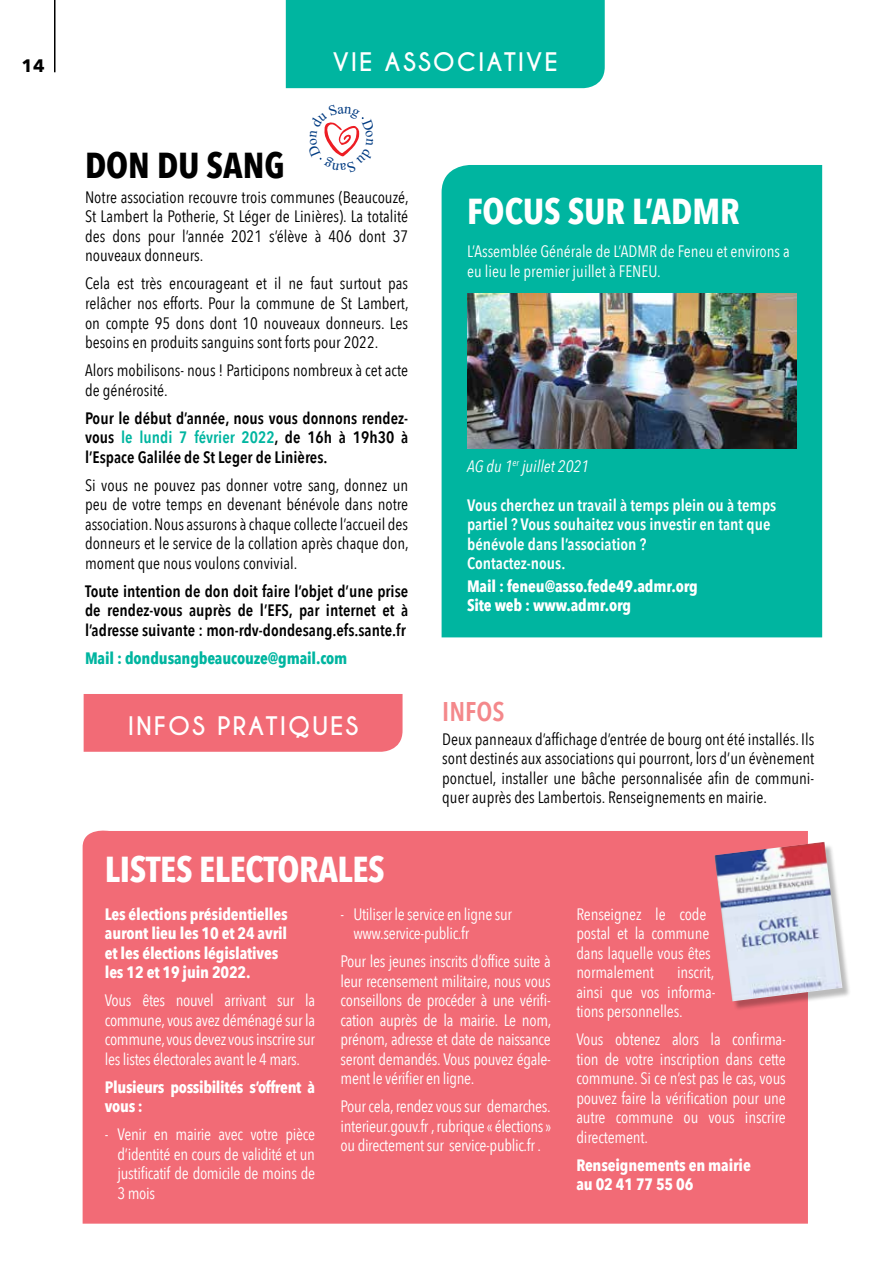
<style>
.page{position:relative;width:893px;height:1263px;background:#fff}
.page>*{position:absolute;margin:0;border:0;box-sizing:border-box;transform-origin:0 0}
.t1{font:700 36px "Avenir Next Condensed";letter-spacing:-.01em;color:#fff}
.t2{font:700 36px "Avenir Next Condensed";color:#000}
.t3{font:600 27px "Avenir Next Condensed";color:#f4888b}
.t4{font:700 24px "Caviar Dreams";letter-spacing:.08em;color:#fff}
.t5{font:700 18px "Avenir Next";color:#000}
.t6{font:16.5px/19.5px "Avenir Next Condensed";letter-spacing:-.02em;color:#fff;text-align:justify}
.t7{font:16.5px/19.5px "Avenir Next Condensed";color:#000;text-align:justify}
.t8{font:600 16.5px/19.5px "Avenir Next Condensed";color:#000;text-align:justify}
.t9{font:700 16.5px/19.5px "Avenir Next Condensed";letter-spacing:-.01em;color:#fff}
.t10{font:600 16.5px/19.5px "Avenir Next Condensed";color:#fff}
.t11{font:16.5px/19.5px "Avenir Next Condensed";color:#fff}
.t12{font:700 16.5px "Avenir Next Condensed";letter-spacing:-.01em;color:#00b5a0}
.t13{font:italic 16.5px "Avenir Next Condensed";color:#fff}
.s1{color:#00b5a0}
</style>
<div class="page">
<hr style="left:54px;top:0;width:1px;height:72px;background:#000">
<div style="left:286px;top:0;width:319px;height:88px;background:#00b5a0"></div>
<div style="left:84px;top:694px;width:319px;height:58px;background:#f26b76"></div>
<div style="left:83px;top:830px;width:725px;height:394px;background:#f26b76"></div>
<div style="left:716px;top:843px;width:136px;height:168px;background:#000;opacity:.27"></div>
<img style="left:714px;top:842px;width:128px;height:159px">
<div style="left:442px;top:165px;width:380px;height:472px;background:#00b5a0"></div>
<img style="left:467px;top:294px;width:330px;height:155px">
<svg style="left:319px;top:117px;width:45px;height:43px"></svg>
<p class="t5" style="left:21px;top:50px;width:25px">14</p>
<h3 class="t4" style="left:333px;top:48px;width:226px">VIE ASSOCIATIVE</h3>
<h1 class="t2" style="left:85px;top:143px;width:201px">DON DU SANG</h1>
<p class="t7" style="left:85px;top:187px;width:325px">Notre association recouvre trois communes (Beaucouzé, St Lambert la Potherie, St Léger de Linières). La totalité des dons pour l’année 2021 s’élève à 406 dont 37 nouveaux donneurs.</p>
<p class="t7" style="left:85px;top:273px;width:325px">Cela est très encourageant et il ne faut surtout pas relâcher nos efforts. Pour la commune de St Lambert, on compte 95 dons dont 10 nouveaux donneurs. Les besoins en produits sanguins sont forts pour 2022.</p>
<p class="t7" style="left:85px;top:360px;width:325px">Alors mobilisons- nous ! Participons nombreux à cet acte de générosité.</p>
<p class="t8" style="left:85px;top:407px;width:325px">Pour le début d’année, nous vous donnons rendez&shy;vous <span class="s1">le lundi 7 février 2022</span>, de 16h à 19h30 à l’Espace Galilée de St Leger de Linières.</p>
<p class="t7" style="left:85px;top:474px;width:325px">Si vous ne pouvez pas donner votre sang, donnez un peu de votre temps en devenant bénévole dans notre association. Nous assurons à chaque collecte l’accueil des donneurs et le service de la collation après chaque don, moment que nous voulons convivial.</p>
<p class="t8" style="left:85px;top:581px;width:325px">Toute intention de don doit faire l’objet d’une prise de rendez-vous auprès de l’EFS, par internet et à l’adresse suivante : mon-rdv-dondesang.efs.sante.fr</p>
<p class="t12" style="left:85px;top:648px;width:264px">Mail : dondusangbeaucouze@gmail.com</p>
<h3 class="t4" style="left:128px;top:711px;width:232px">INFOS PRATIQUES</h3>
<h1 class="t1" style="left:467px;top:189px;width:274px">FOCUS SUR L’ADMR</h1>
<p class="t11" style="left:467px;top:241px;width:324px">L’Assemblée Générale de L’ADMR de Feneu et environs a eu lieu le premier juillet à FENEU.</p>
<p class="t13" style="left:467px;top:456px;width:123px">AG du 1<sup>er</sup> juillet 2021</p>
<p class="t10" style="left:467px;top:495px;width:311px">Vous cherchez un travail à temps plein ou à temps partiel ? Vous souhaitez vous investir en tant que bénévole dans l’association ?<br>Contactez-nous.</p>
<p class="t9" style="left:467px;top:576px;width:232px">Mail : feneu@asso.fede49.admr.org<br>Site web : www.admr.org</p>
<h2 class="t3" style="left:442px;top:688px;width:64px">INFOS</h2>
<p class="t7" style="left:442px;top:728px;width:374px">Deux panneaux d’affichage d’entrée de bourg ont été installés. Ils sont destinés aux associations qui pourront, lors d’un évènement ponctuel, installer une bâche personnalisée afin de communi&shy;quer auprès des Lambertois. Renseignements en mairie.</p>
<h1 class="t1" style="left:105px;top:847px;width:281px">LISTES ELECTORALES</h1>
<p class="t9" style="left:105px;top:904px;width:184px">Les élections présidentielles auront lieu les 10 et 24 avril et les élections législatives les 12 et 19 juin 2022.</p>
<p class="t6" style="left:105px;top:990px;width:212px">Vous êtes nouvel arrivant sur la commune, vous avez déménagé sur la commune, vous devez vous inscrire sur les listes électorales avant le 4 mars.</p>
<p class="t9" style="left:105px;top:1077px;width:212px">Plusieurs possibilités s’offrent à vous :</p>
<p class="t6" style="left:118px;top:1124px;width:199px;text-indent:-13px">- Venir en mairie avec votre pièce d’identité en cours de validité et un justificatif de domicile de moins de 3 mois</p>
<p class="t6" style="left:353px;top:903px;width:160px;text-indent:-13px">- Utiliser le service en ligne sur www.service-public.fr</p>
<p class="t6" style="left:341px;top:951px;width:212px">Pour les jeunes inscrits d’office suite à leur recensement militaire, nous vous conseillons de procéder à une vérifi&shy;cation auprès de la mairie. Le nom, prénom, adresse et date de naissance seront demandés. Vous pouvez égale&shy;ment le vérifier en ligne.</p>
<p class="t6" style="left:341px;top:1096px;width:212px">Pour cela, rendez vous sur demarches. interieur.gouv.fr , rubrique « élections » ou directement sur service-public.fr .</p>
<p class="t6" style="left:576px;top:903px;width:136px;text-align:left">Renseignez le code postal et la commune dans laquelle vous êtes normalement</p>
<p class="t6" style="left:576px;top:962px;width:141px;text-indent:101px">inscrit, ainsi que vos informa&shy;tions personnelles.</p>
<p class="t6" style="left:576px;top:1029px;width:211px">Vous obtenez alors la confirma&shy;tion de votre inscription dans cette commune. Si ce n’est pas le cas, vous pouvez faire la vérification pour une autre commune ou vous inscrire directement.</p>
<p class="t9" style="left:576px;top:1155px;width:176px">Renseignements en mairie au 02 41 77 55 06</p>
</div>
